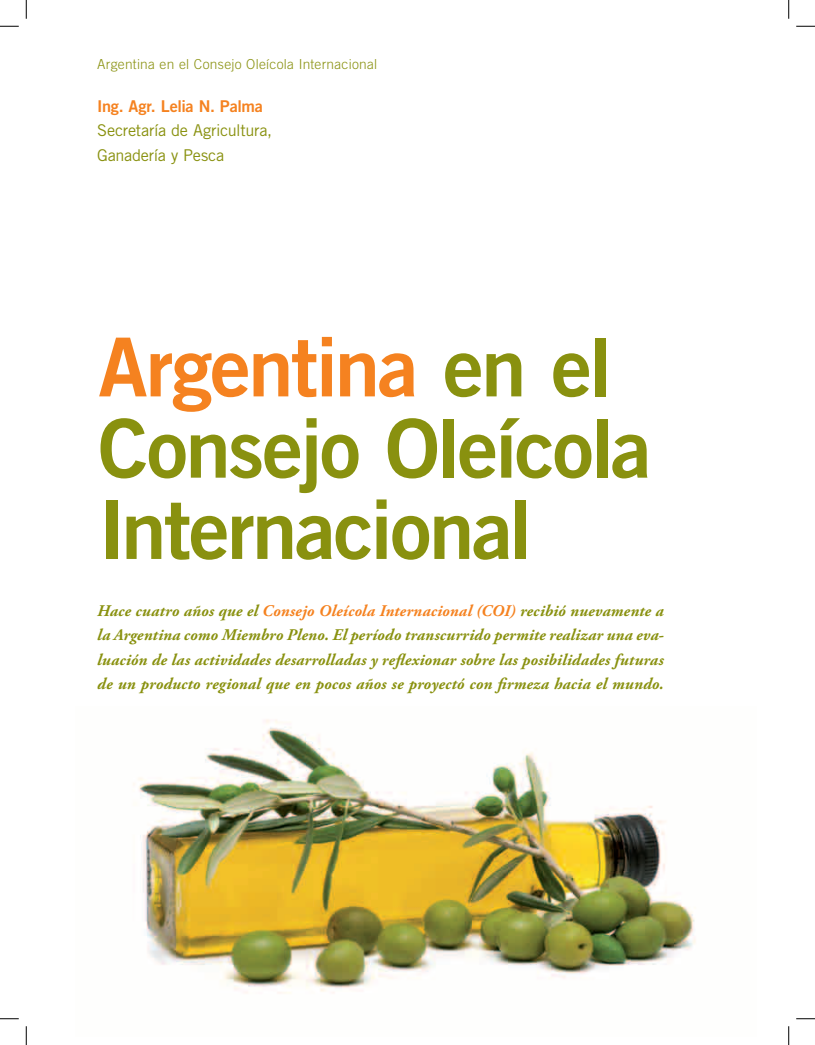
<style>
.page{position:relative;width:815px;height:1045px;background:#fff}
.page>*{position:absolute;margin:0;border:0;box-sizing:border-box;transform-origin:0 0}
.t1{font:81.25px/81.2px "Trade Gothic LT Std Bd 2";letter-spacing:-.03em;color:#89910f}
.t2{font:81.25px "Trade Gothic LT Std Bd 2";letter-spacing:-.03em;color:#f58220}
.t3{font:italic 700 16.25px/24.4px "Adobe Garamond Pro";letter-spacing:.01em;color:#89910f;text-align:justify}
.t4{font:16.25px "Trade Gothic LT Std";letter-spacing:-.02em;color:#89910f}
.t5{font:16.25px "Trade Gothic LT Std Bd 2";letter-spacing:-.015em;color:#f58220}
.t6{font:300 13.75px "Trade Gothic LT Std";letter-spacing:.02em;color:#89910f}
.s1{color:#89910f}
.s2{color:#f58220}
</style>
<div class="page">
<img style="left:133px;top:719px;width:563px;height:275px">
<svg style="left:0;top:25px;width:19px;height:2px"></svg>
<svg style="left:796px;top:25px;width:18px;height:2px"></svg>
<svg style="left:0;top:1018px;width:19px;height:1px"></svg>
<svg style="left:796px;top:1018px;width:18px;height:1px"></svg>
<svg style="left:25px;top:0;width:2px;height:19px"></svg>
<svg style="left:25px;top:1026px;width:2px;height:19px"></svg>
<svg style="left:788px;top:0;width:1px;height:19px"></svg>
<svg style="left:788px;top:1026px;width:1px;height:19px"></svg>
<p class="t6" style="left:97px;top:56px;width:281px">Argentina en el Consejo Oleícola Internacional</p>
<p class="t5" style="left:97px;top:96px;width:167px">Ing. Agr. Lelia N. Palma</p>
<p class="t4" style="left:97px;top:121px;width:176px">Secretaría de Agricultura,</p>
<p class="t4" style="left:97px;top:145px;width:129px">Ganadería y Pesca</p>
<p class="t2" style="left:98px;top:317px;width:515px">Argentina <span class="s1">en el</span></p>
<p class="t1" style="left:98px;top:406px;width:554px">Consejo Oleícola<br>Internacional</p>
<p class="t3" style="left:97px;top:599px;width:568px">Hace cuatro años que el <span class="s2">Consejo Oleícola Internacional (COI)</span> recibió nuevamente a la Argentina como Miembro Pleno. El período transcurrido permite realizar una eva&shy;luación de las actividades desarrolladas y reflexionar sobre las posibilidades futuras de un producto regional que en pocos años se proyectó con firmeza hacia el mundo.</p>
</div>
